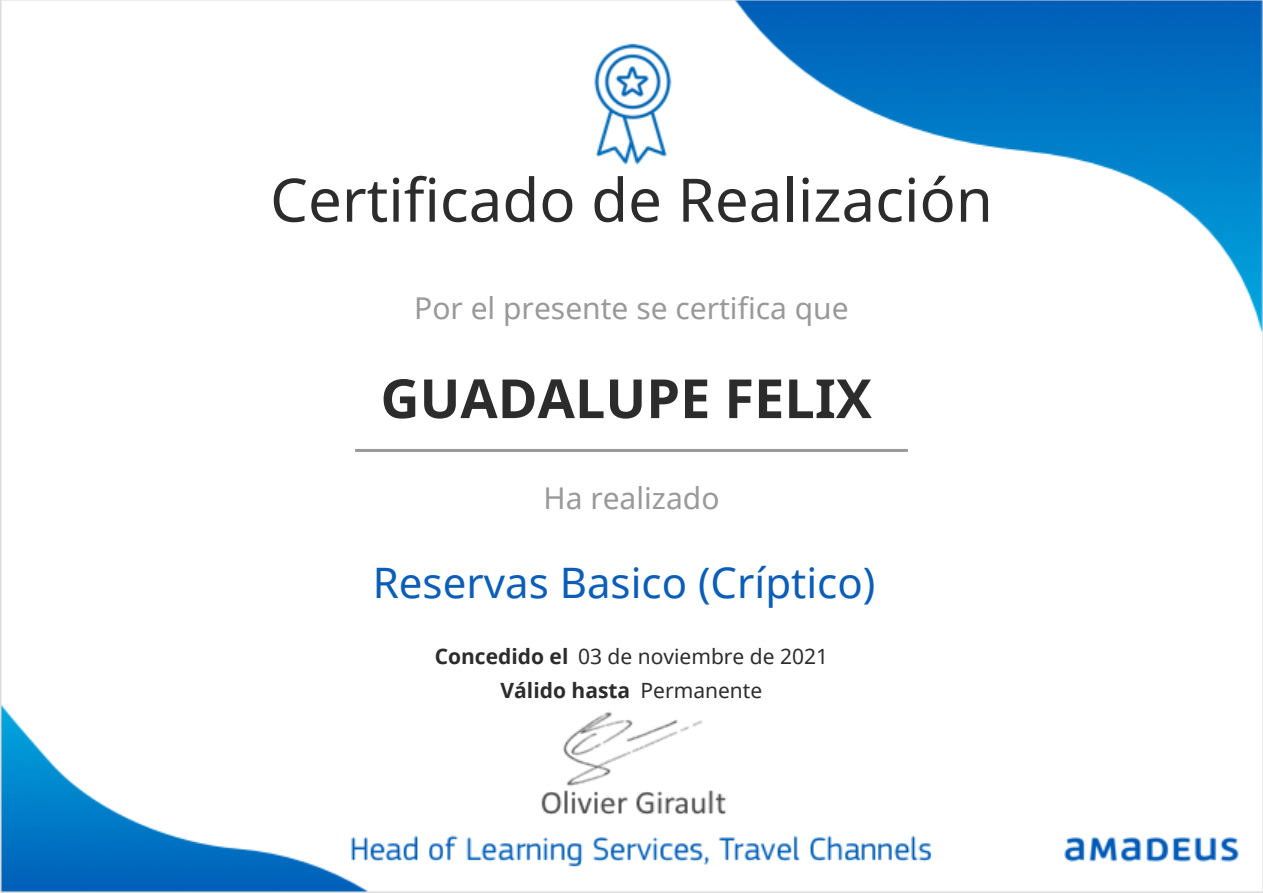
<style>
.page{position:relative;width:1263px;height:893px;background:#fff}
.page>*{position:absolute;margin:0;border:0;box-sizing:border-box;transform-origin:0 0}
.t1{font:60px "Noto Sans";color:#2c2c2c}
.t2{font:700 54px "Noto Sans";color:#2c2c2c}
.t3{font:42px "Noto Sans";color:#0b5eb8}
.t4{font:30px "Noto Sans";color:#999}
.t5{font:21px/33.8px "Noto Sans";color:#2c2c2c;text-align:center}
.s1{font-weight:700}
</style>
<div class="page">
<img style="left:0;top:0;width:1263px;height:892px">
<hr style="left:355px;top:449px;width:553px;height:3px;background:#999">
<h1 class="t1" style="left:270px;top:159px;width:724px">Certificado de Realización</h1>
<h3 class="t4" style="left:414px;top:287px;width:436px">Por el presente se certifica que</h3>
<h2 class="t2" style="left:380px;top:360px;width:493px">GUADALUPE FELIX</h2>
<h3 class="t4" style="left:543px;top:478px;width:178px">Ha realizado</h3>
<h3 class="t3" style="left:373px;top:554px;width:504px">Reservas Basico (Críptico)</h3>
<p class="t5" style="left:435px;top:639px;width:395px"><span class="s1">Concedido el</span> 03 de noviembre de 2021<br><span class="s1">Válido hasta</span> Permanente</p>
</div>
